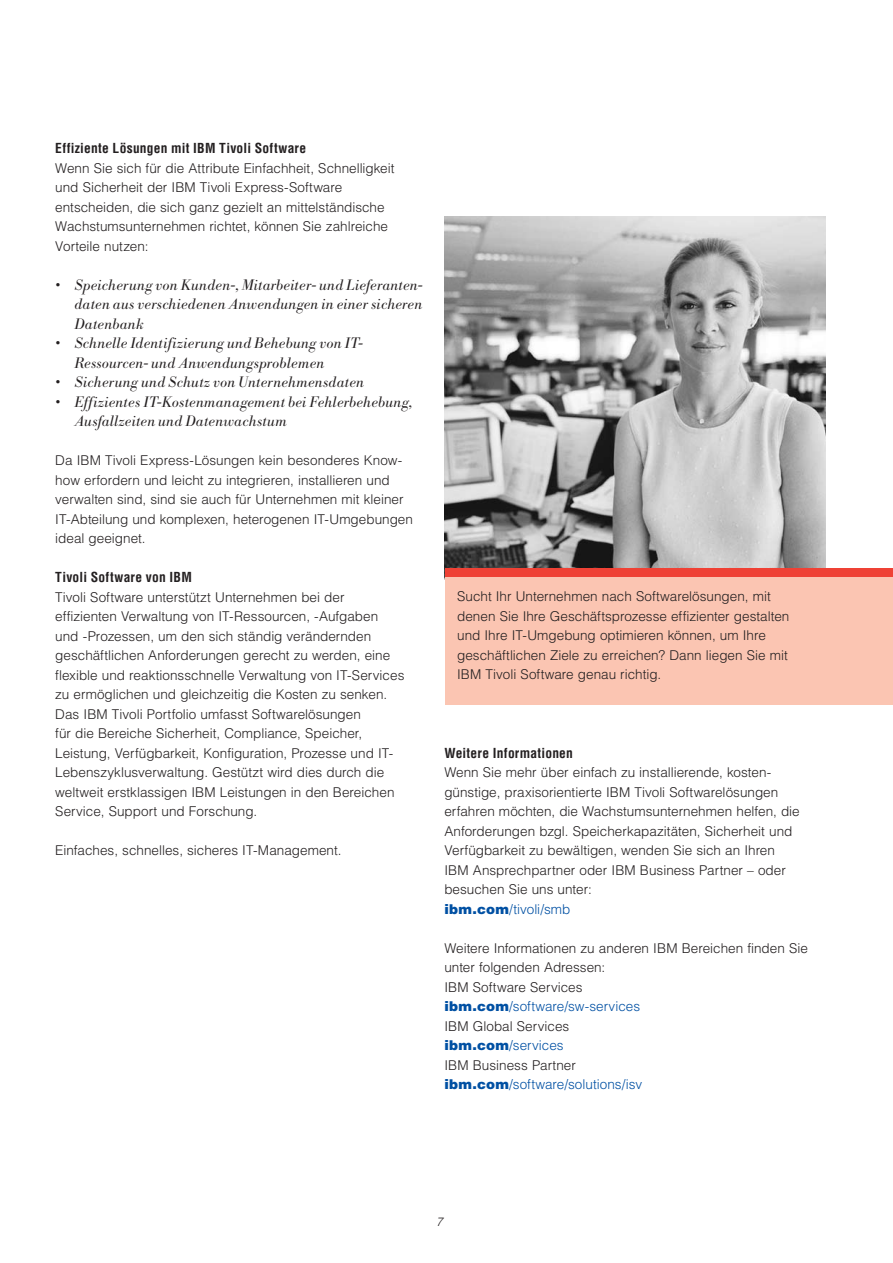
<style>
.page{position:relative;width:893px;height:1263px;background:#fff}
.page>*{position:absolute;margin:0;border:0;box-sizing:border-box;transform-origin:0 0}
.t1{font:italic 300 15px/19.5px "Bodoni BE";letter-spacing:.015em;color:#231f20}
.t2{font:300 13.5px/19.5px "Helvetica";color:#231f20}
.t3{font:700 condensed 13.5px "Helvetica";letter-spacing:.02em;color:#231f20}
.s1{font-weight:900;color:#0050a3}
.s2{color:#0050a3}
</style>
<div class="page">
<img style="left:444px;top:217px;width:382px;height:363px">
<div style="left:445px;top:574px;width:448px;height:131px;background:#fbc5b2"></div>
<div style="left:445px;top:568px;width:448px;height:8px;background:#ef4135"></div>
<p class="t3" style="left:55px;top:140px;width:252px">Effiziente Lösungen mit IBM Tivoli Software</p>
<p class="t2" style="left:55px;top:158px;width:341px">Wenn Sie sich für die Attribute Einfachheit, Schnelligkeit und Sicherheit der IBM Tivoli Express-Software entscheiden, die sich ganz gezielt an mittelständische Wachstumsunternehmen richtet, können Sie zahlreiche Vorteile nutzen:</p>
<p class="t1" style="left:74px;top:275px;width:350px;text-align:justify;text-indent:-19px">• Speicherung von Kunden-, Mitarbeiter- und Lieferanten&shy;daten aus verschiedenen Anwendungen in einer sicheren Datenbank</p>
<p class="t1" style="left:74px;top:334px;width:290px;text-indent:-19px">• Schnelle Identifizierung und Behebung von IT-<br>Ressourcen- und Anwendungsproblemen</p>
<p class="t1" style="left:55px;top:373px;width:310px">• Sicherung und Schutz von Unternehmensdaten</p>
<p class="t1" style="left:74px;top:392px;width:339px;text-indent:-19px">• Effizientes IT-Kostenmanagement bei Fehlerbehebung,<br>Ausfallzeiten und Datenwachstum</p>
<p class="t2" style="left:55px;top:450px;width:359px">Da IBM Tivoli Express-Lösungen kein besonderes Know&shy;how erfordern und leicht zu integrieren, installieren und verwalten sind, sind sie auch für Unternehmen mit kleiner IT-Abteilung und komplexen, heterogenen IT-Umgebungen ideal geeignet.</p>
<p class="t3" style="left:55px;top:569px;width:138px">Tivoli Software von IBM</p>
<p class="t2" style="left:55px;top:587px;width:351px">Tivoli Software unterstützt Unternehmen bei der effizienten Verwaltung von IT-Ressourcen, -Aufgaben und -Prozessen, um den sich ständig verändernden geschäftlichen Anforderungen gerecht zu werden, eine flexible und reaktionsschnelle Verwaltung von IT-Services zu ermöglichen und gleichzeitig die Kosten zu senken.<br>Das IBM Tivoli Portfolio umfasst Softwarelösungen<br>für die Bereiche Sicherheit, Compliance, Speicher, Leistung, Verfügbarkeit, Konfiguration, Prozesse und IT-Lebenszyklusverwaltung. Gestützt wird dies durch die weltweit erstklassigen IBM Leistungen in den Bereichen Service, Support und Forschung.</p>
<p class="t2" style="left:55px;top:840px;width:288px">Einfaches, schnelles, sicheres IT-Management.</p>
<p class="t2" style="left:457px;top:586px;width:334px">Sucht Ihr Unternehmen nach Softwarelösungen, mit denen Sie Ihre Geschäftsprozesse effizienter gestalten und Ihre IT-Umgebung optimieren können, um Ihre geschäftlichen Ziele zu erreichen? Dann liegen Sie mit IBM Tivoli Software genau richtig.</p>
<p class="t3" style="left:444px;top:744px;width:130px">Weitere Informationen</p>
<p class="t2" style="left:444px;top:762px;width:357px">Wenn Sie mehr über einfach zu installierende, kosten&shy;günstige, praxisorientierte IBM Tivoli Softwarelösungen erfahren möchten, die Wachstumsunternehmen helfen, die Anforderungen bzgl. Speicherkapazitäten, Sicherheit und Verfügbarkeit zu bewältigen, wenden Sie sich an Ihren IBM Ansprechpartner oder IBM Business Partner – oder besuchen Sie uns unter:<br><span class="s1">ibm.com</span><span class="s2">/tivoli/smb</span></p>
<p class="t2" style="left:444px;top:938px;width:365px">Weitere Informationen zu anderen IBM Bereichen finden Sie unter folgenden Adressen:<br>IBM Software Services<br><span class="s1">ibm.com</span><span class="s2">/software/sw-services<br></span>IBM Global Services<br><span class="s1">ibm.com</span><span class="s2">/services<br></span>IBM Business Partner<br><span class="s1">ibm.com</span><span class="s2">/software/solutions/isv</span></p>
</div>
